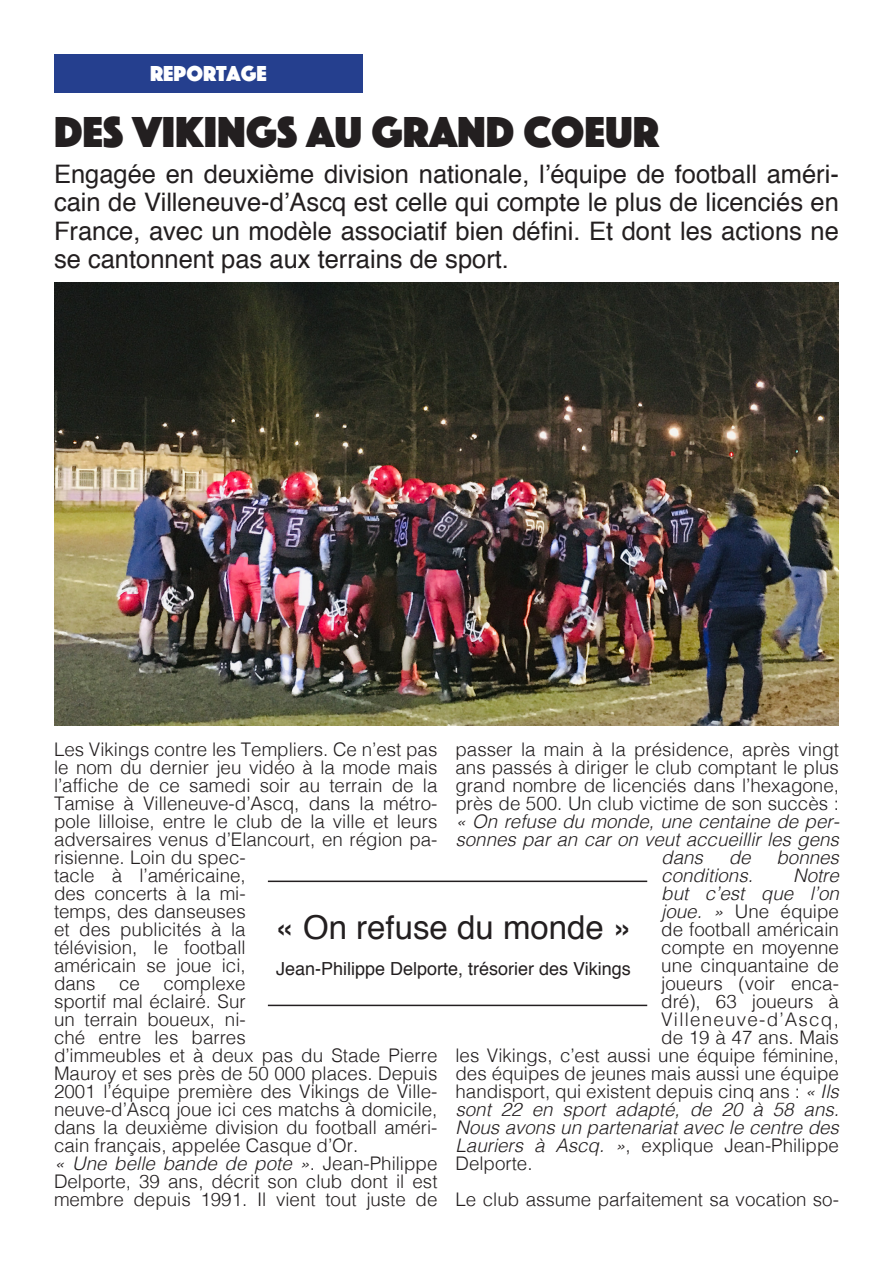
<style>
.page{position:relative;width:893px;height:1263px;background:#fff}
.page>*{position:absolute;margin:0;border:0;box-sizing:border-box;transform-origin:0 0}
.t1{font:45px "Phosphate Solid";color:#231f20}
.t2{font:33px "Helvetica";color:#231f20}
.t3{font:25.5px/28.3px "Helvetica";color:#231f20;text-align:justify}
.t4{font:22.5px "Phosphate Solid";color:#fff}
.t5{font:300 18.75px/18px "Helvetica";color:#231f20}
.t6{font:italic 300 18.75px "Helvetica";color:#231f20}
.t7{font:300 18.75px "Helvetica";letter-spacing:.065em;color:#231f20}
.t8{font:18px "Helvetica";color:#231f20}
.s1{font-style:italic}
</style>
<div class="page">
<div style="left:54px;top:54px;width:309px;height:38px;background:#253f8e"></div>
<img style="left:54px;top:283px;width:785px;height:442px">
<hr style="left:268px;top:880px;width:379px;height:2px;background:#231f20">
<hr style="left:268px;top:1005px;width:379px;height:1px;background:#231f20">
<p class="t4" style="left:150px;top:57px;width:118px">REPORTAGE</p>
<p class="t1" style="left:54px;top:100px;width:607px">DES VIKINGS AU GRAND COEUR</p>
<p class="t3" style="left:54px;top:160px;width:786px">Engagée en deuxième division nationale, l’équipe de football améri&shy;cain de Villeneuve-d’Ascq est celle qui compte le plus de licenciés en France, avec un modèle associatif bien défini. Et dont les actions ne se cantonnent pas aux terrains de sport.</p>
<p class="t5" style="left:54px;top:739px;width:385px">Les Vikings contre les Templiers. Ce n’est pas le nom du dernier jeu vidéo à la mode mais l’affiche de ce samedi soir au terrain de la<br>Tamise à Villeneuve-d’Ascq, dans la métro&shy;pole lilloise, entre le club de la ville et leurs adversaires venus d’Elancourt, en région pa&shy;risienne. Loin du spec-<br>tacle à l’américaine,<br>des concerts à la mi-<br>temps, des danseuses<br>et des publicités à la<br>télévision, le football<br>américain se joue ici,<br>dans</p>
<p class="t5" style="left:455px;top:739px;width:385px">passer la main à la présidence, après vingt</p>
<p class="t5" style="left:455px;top:757px;width:385px">ans passés à diriger le club comptant le plus</p>
<p class="t5" style="left:455px;top:775px;width:385px">grand nombre de licenciés dans l’hexagone,</p>
<p class="t5" style="left:455px;top:793px;width:385px">près de 500. Un club victime de son succès :</p>
<p class="t6" style="left:455px;top:805px;width:385px">« On refuse du monde, une centaine de per-</p>
<p class="t6" style="left:455px;top:823px;width:385px">sonnes par an car on veut accueillir les gens</p>
<p class="t6" style="left:661px;top:841px;width:43px">dans</p>
<p class="t6" style="left:729px;top:841px;width:23px">de</p>
<p class="t6" style="left:776px;top:841px;width:64px">bonnes</p>
<p class="t6" style="left:661px;top:859px;width:93px">conditions.</p>
<p class="t6" style="left:793px;top:859px;width:47px">Notre</p>
<p class="t6" style="left:661px;top:877px;width:179px">but c’est que l’on</p>
<p class="t5" style="left:661px;top:901px;width:179px"><span class="s1">joue. »</span> Une équipe</p>
<p class="t5" style="left:661px;top:919px;width:179px">de football américain</p>
<p class="t5" style="left:661px;top:937px;width:179px">compte en moyenne</p>
<p class="t5" style="left:661px;top:955px;width:179px">une cinquantaine de</p>
<p class="t5" style="left:661px;top:973px;width:179px">joueurs (voir enca-</p>
<p class="t5" style="left:661px;top:991px;width:179px">dré), 63 joueurs à</p>
<p class="t7" style="left:661px;top:1003px;width:179px">Villeneuve-d’Ascq,</p>
<p class="t5" style="left:661px;top:1027px;width:179px">de 19 à 47 ans. Mais</p>
<p class="t5" style="left:455px;top:1045px;width:385px">les Vikings, c’est aussi une équipe féminine,</p>
<p class="t5" style="left:455px;top:1063px;width:385px">des équipes de jeunes mais aussi une équipe</p>
<p class="t5" style="left:455px;top:1081px;width:385px">handisport, qui existent depuis cinq ans : <span class="s1">« Ils</span></p>
<p class="t6" style="left:455px;top:1093px;width:385px">sont 22 en sport adapté, de 20 à 58 ans.</p>
<p class="t6" style="left:455px;top:1111px;width:385px">Nous avons un partenariat avec le centre des</p>
<p class="t5" style="left:455px;top:1135px;width:385px"><span class="s1">Lauriers à Ascq. »</span>, explique Jean-Philippe</p>
<p class="t5" style="left:455px;top:1153px;width:79px">Delporte.</p>
<p class="t5" style="left:455px;top:1189px;width:385px">Le club assume parfaitement sa vocation so-</p>
<p class="t2" style="left:276px;top:902px;width:357px">« On refuse du monde »</p>
<p class="t8" style="left:276px;top:955px;width:356px">Jean-Philippe Delporte, trésorier des Vikings</p>
<p class="t5" style="left:54px;top:973px;width:385px;text-indent:109px">complexe<br>sportif mal éclairé. Sur<br>un terrain boueux, ni-<br>ché entre les barres<br>d’immeubles et à deux pas du Stade Pierre<br>Mauroy et ses près de 50 000 places. Depuis<br>2001 l’équipe première des Vikings de Ville&shy;neuve-d’Ascq joue ici ces matchs à domicile, dans la deuxième division du football améri&shy;cain français, appelée Casque d’Or.</p>
<p class="t5" style="left:54px;top:1153px;width:385px;text-align:justify"><span class="s1">« Une belle bande de pote »</span>. Jean-Philippe Delporte, 39 ans, décrit son club dont il est membre depuis 1991. Il vient tout juste de</p>
<p class="t5" style="left:119px;top:973px;width:22px">ce</p>
</div>
